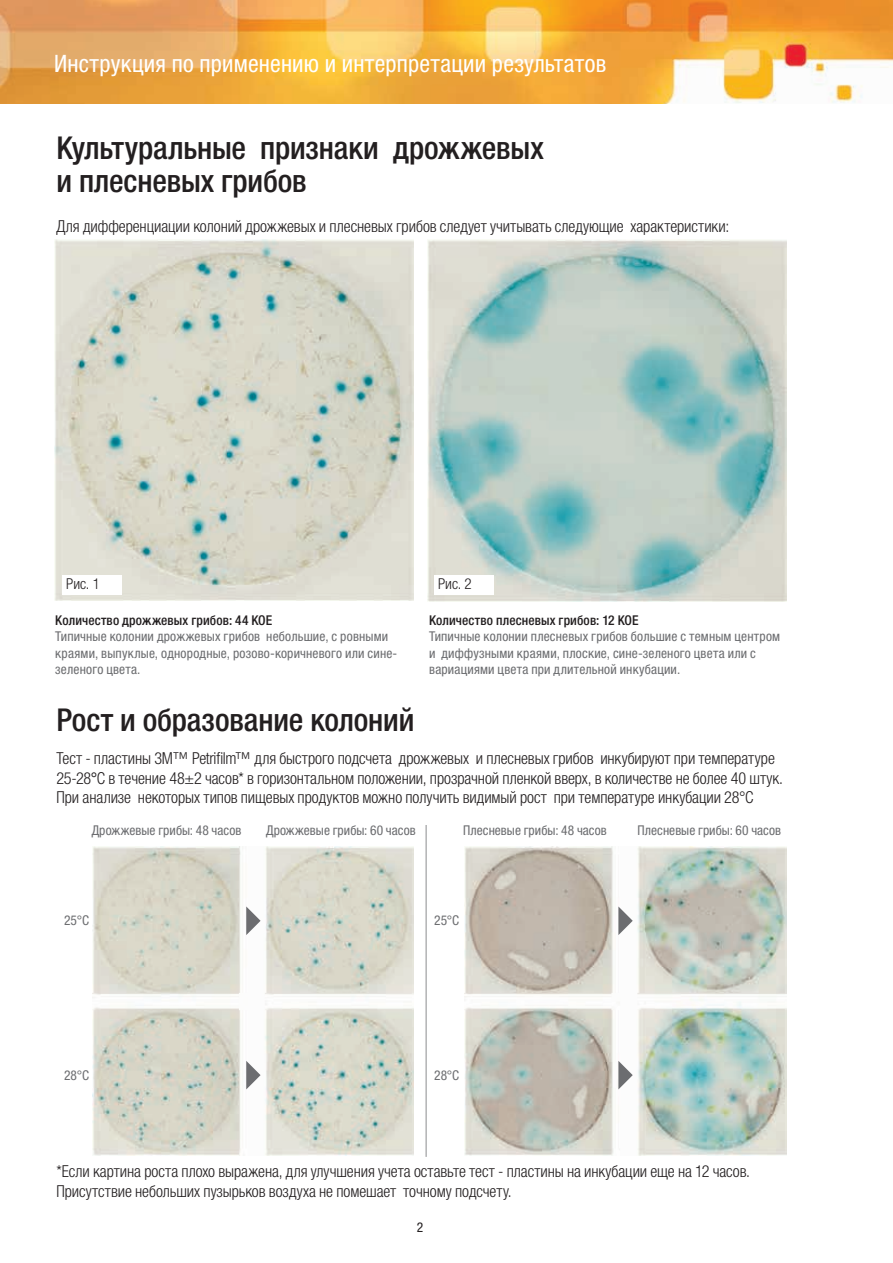
<style>
.page{position:relative;width:893px;height:1263px;background:#fff}
.page>*{position:absolute;margin:0;border:0;box-sizing:border-box;transform-origin:0 0}
.t1{font:500 condensed 31.5px/33px "Helvetica Neue LTW1 G";letter-spacing:-.005em;color:#231f20}
.t2{font:condensed 24px "Helvetica Neue LTW1 G";letter-spacing:.01em;color:#fff}
.t3{font:300 condensed 16.5px/19.5px "Helvetica Neue LTW1 G";letter-spacing:-.005em;color:#231f20}
.t4{font:300 condensed 15px "Helvetica Neue LTW1 G";letter-spacing:-.005em;color:#231f20}
.t5{font:condensed 13.5px/16.2px "Helvetica Neue LTW1 G";letter-spacing:.01em;color:#6c6d70}
.t6{font:500 condensed 13.5px "Helvetica Neue LTW1 G";letter-spacing:.01em;color:#231f20}
.t7{font:condensed 13.5px "Helvetica Neue LTW1 G";color:#231f20}
.s1{font-weight:400}
</style>
<div class="page">
<img style="left:0;top:0;width:893px;height:104px">
<img style="left:55px;top:239px;width:358px;height:362px">
<img style="left:93px;top:846px;width:321px;height:309px">
<img style="left:427px;top:239px;width:360px;height:363px">
<img style="left:465px;top:846px;width:321px;height:310px">
<div style="left:63px;top:575px;width:59px;height:20px;background:#fff"></div>
<div style="left:435px;top:575px;width:59px;height:20px;background:#fff"></div>
<svg style="left:246px;top:906px;width:15px;height:29px"></svg>
<svg style="left:618px;top:906px;width:15px;height:29px"></svg>
<svg style="left:246px;top:1061px;width:15px;height:28px"></svg>
<svg style="left:618px;top:1061px;width:15px;height:28px"></svg>
<hr style="left:425px;top:825px;width:2px;height:332px;background:#6c6d70">
<h2 class="t2" style="left:54px;top:50px;width:554px">Инструкция по применению и интерпретации результатов</h2>
<h1 class="t1" style="left:56px;top:131px;width:489px">Культуральные признаки дрожжевых и плесневых грибов</h1>
<p class="t3" style="left:56px;top:216px;width:674px">Для дифференциации колоний дрожжевых и плесневых грибов следует учитывать следующие характеристики:</p>
<p class="t4" style="left:66px;top:575px;width:35px">Рис. 1</p>
<p class="t4" style="left:438px;top:575px;width:35px">Рис. 2</p>
<p class="t6" style="left:55px;top:612px;width:219px">Количество дрожжевых грибов: 44 КОЕ</p>
<p class="t5" style="left:55px;top:629px;width:344px">Типичные колонии дрожжевых грибов небольшие, c ровными краями, выпуклые, однородные, розово-коричневого или сине&shy;зеленого цвета.</p>
<h1 class="t1" style="left:56px;top:703px;width:359px">Рост и образование колоний</h1>
<p class="t6" style="left:429px;top:612px;width:211px">Количество плесневых грибов: 12 КОЕ</p>
<p class="t5" style="left:429px;top:629px;width:353px">Типичные колонии плесневых грибов большие с темным центром и диффузными краями, плоские, сине-зеленого цвета или с вариациями цвета при длительной инкубации.</p>
<p class="t3" style="left:56px;top:749px;width:728px">Тест - пластины 3M™ Petrifilm™ для быстрого подсчета дрожжевых и плесневых грибов инкубируют при температуре<br>25-28<span class="s1">°</span>С в течение 48±2 часов* в горизонтальном положении, прозрачной пленкой вверх, в количестве не более 40 штук.<br>При анализе некоторых типов пищевых продуктов можно получить видимый рост при температуре инкубации 28°С</p>
<p class="t5" style="left:266px;top:822px;width:151px">Дрожжевые грибы: 60 часов</p>
<p class="t5" style="left:638px;top:822px;width:145px">Плесневые грибы: 60 часов</p>
<p class="t5" style="left:92px;top:822px;width:151px">Дрожжевые грибы: 48 часов</p>
<p class="t5" style="left:463px;top:822px;width:145px">Плесневые грибы: 48 часов</p>
<p class="t5" style="left:64px;top:912px;width:26px">25°C</p>
<p class="t5" style="left:434px;top:912px;width:26px">25°C</p>
<p class="t5" style="left:64px;top:1067px;width:26px">28°C</p>
<p class="t5" style="left:434px;top:1067px;width:26px">28°C</p>
<p class="t3" style="left:56px;top:1161px;width:695px">*Если картина роста плохо выражена, для улучшения учета оставьте тест - пластины на инкубации еще на 12 часов.<br>Присутствие небольших пузырьков воздуха не помешает точному подсчету.</p>
<p class="t7" style="left:417px;top:1219px;width:8px">2</p>
</div>
